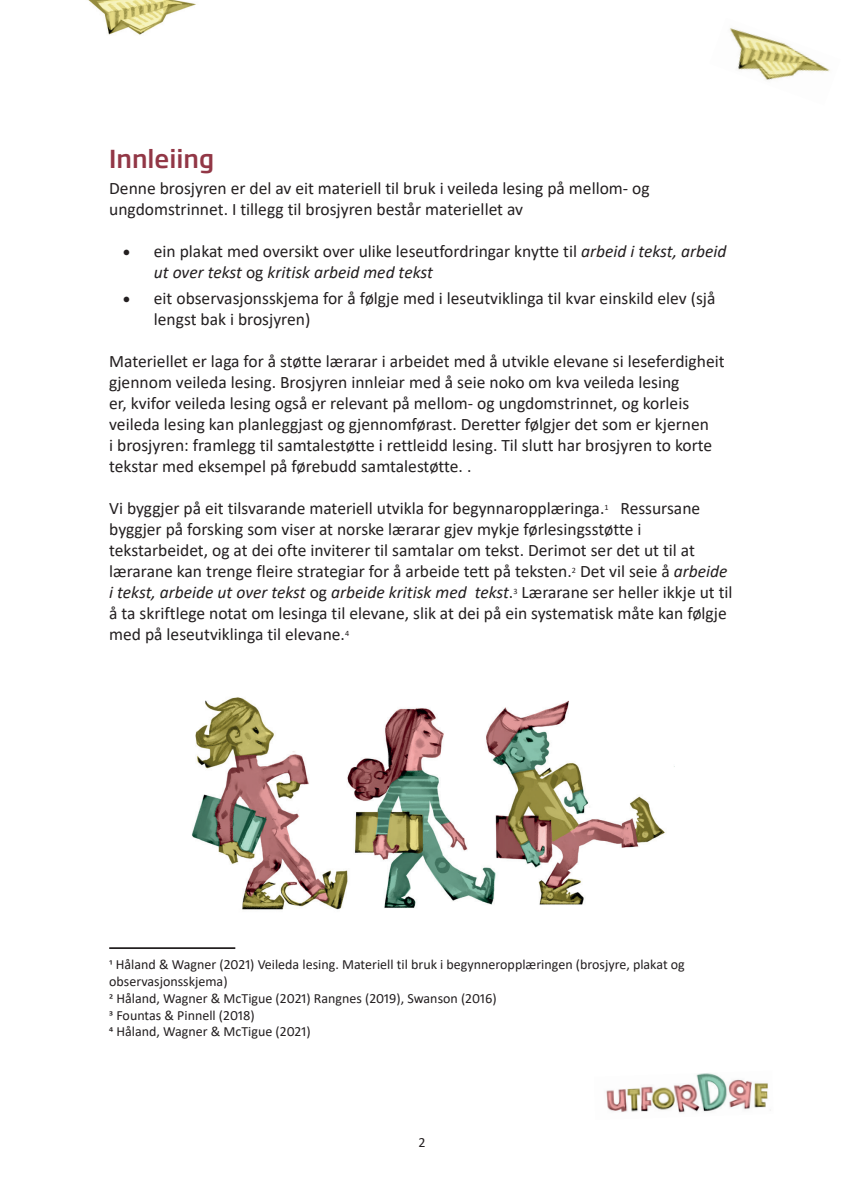
<style>
.page{position:relative;width:844px;height:1191px;background:#fff}
.page>*{position:absolute;margin:0;border:0;box-sizing:border-box;transform-origin:0 0}
.t1{font:500 24.5px "Soho Gothic Std";color:#923746}
.t2{font:17.5px/21px "Calibri";color:#231f20}
.t3{font:14px/16.8px "Calibri";color:#231f20}
.s1{font-family:"Minion Pro";font-size:21px}
.s2{font-style:italic}
</style>
<div class="page">
<hr style="left:109px;top:947px;width:126px;height:2px;background:#231f20">
<img style="left:191px;top:697px;width:474px;height:213px">
<img style="left:606px;top:1073px;width:165px;height:40px">
<img style="left:88px;top:0;width:108px;height:35px">
<img style="left:729px;top:28px;width:101px;height:52px">
<h1 class="t1" style="left:109px;top:143px;width:106px">Innleiing</h1>
<p class="t2" style="left:109px;top:177px;width:542px">Denne brosjyren er del av eit materiell til bruk i veileda lesing på mellom- og ungdomstrinnet. I tillegg til brosjyren består materiellet av</p>
<p class="t2" style="left:154px;top:240px;width:574px;text-indent:-32px"><span class="s1">•</span> ein plakat med oversikt over ulike leseutfordringar knytte til <span class="s2">arbeid i tekst, arbeid ut over tekst</span> og <span class="s2">kritisk arbeid med tekst</span></p>
<p class="t2" style="left:154px;top:287px;width:563px;text-indent:-32px"><span class="s1">•</span> eit observasjonsskjema for å følgje med i leseutviklinga til kvar einskild elev (sjå lengst bak i brosjyren)</p>
<p class="t2" style="left:109px;top:350px;width:616px">Materiellet er laga for å støtte lærarar i arbeidet med å utvikle elevane si leseferdigheit gjennom veileda lesing. Brosjyren innleiar med å seie noko om kva veileda lesing<br>er, kvifor veileda lesing også er relevant på mellom- og ungdomstrinnet, og korleis veileda lesing kan planleggjast og gjennomførast. Deretter følgjer det som er kjernen<br>i brosjyren: framlegg til samtalestøtte i rettleidd lesing. Til slutt har brosjyren to korte tekstar med eksempel på førebudd samtalestøtte. .</p>
<p class="t2" style="left:109px;top:497px;width:624px">Vi byggjer på eit tilsvarande materiell utvikla for begynnaropplæringa.<sup>1</sup> Ressursane byggjer på forsking som viser at norske lærarar gjev mykje førlesingsstøtte i tekstarbeidet, og at dei ofte inviterer til samtalar om tekst. Derimot ser det ut til at lærarane kan trenge fleire strategiar for å arbeide tett på teksten.<sup>2</sup> Det vil seie å <span class="s2">arbeide i tekst, arbeide ut over tekst</span> og <span class="s2">arbeide kritisk med tekst</span>.<sup>3</sup> Lærarane ser heller ikkje ut til å ta skriftlege notat om lesinga til elevane, slik at dei på ein systematisk måte kan følgje med på leseutviklinga til elevane.<sup>4</sup></p>
<p class="t3" style="left:109px;top:955px;width:577px">1 Håland &amp; Wagner (2021) Veileda lesing. Materiell til bruk i begynneropplæringen (brosjyre, plakat og observasjonsskjema)<br>2 Håland, Wagner &amp; McTigue (2021) Rangnes (2019), Swanson (2016)<br>3 Fountas &amp; Pinnell (2018)<br>4 Håland, Wagner &amp; McTigue (2021)</p>
<p class="t3" style="left:418px;top:1133px;width:9px">2</p>
</div>
